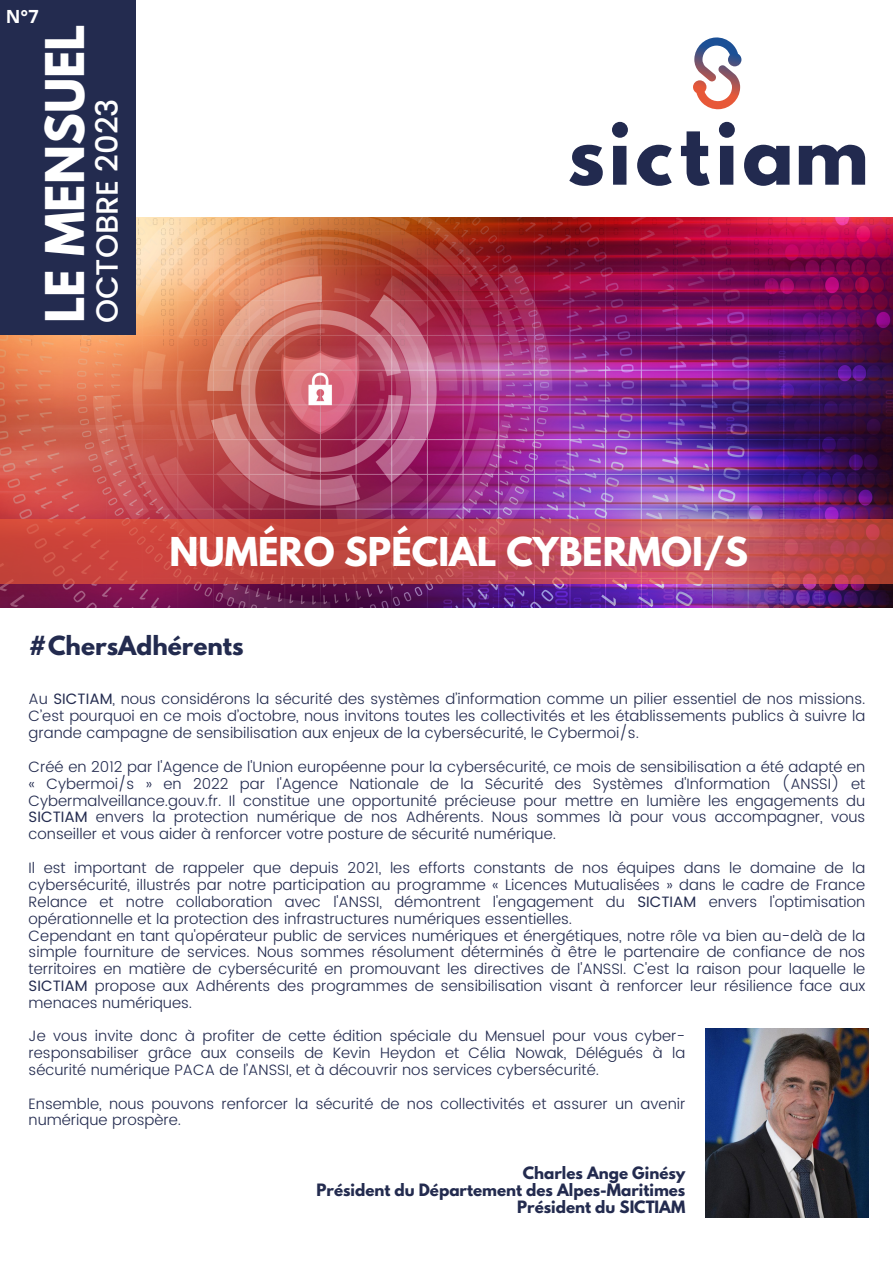
<style>
.page{position:relative;width:893px;height:1264px;background:#fff}
.page>*{position:absolute;margin:0;border:0;box-sizing:border-box;transform-origin:0 0}
.t1{font:700 47.25px "League Spartan";color:#fff}
.t2{font:700 35.25px "League Spartan";color:#fff}
.t3{font:500 30.6px "Poppins";color:#fff}
.t4{font:700 23.25px "League Spartan";color:#232b4f}
.t5{font:700 18.15px "Open Sans";color:#fff}
.t6{font:700 15.15px "League Spartan";color:#232b4f}
.t7{font:300 15px/16.8px "Poppins";color:#232b4f;text-align:justify}
.s1{font-weight:400}
</style>
<div class="page">
<img style="left:0;top:218px;width:892px;height:390px">
<div style="left:0;top:0;width:136px;height:334px;background:#232b4f"></div>
<svg style="left:569px;top:145px;width:33px;height:41px"></svg>
<svg style="left:612px;top:122px;width:16px;height:63px"></svg>
<svg style="left:637px;top:145px;width:34px;height:41px"></svg>
<svg style="left:681px;top:131px;width:28px;height:55px"></svg>
<svg style="left:718px;top:122px;width:16px;height:63px"></svg>
<svg style="left:744px;top:145px;width:45px;height:41px"></svg>
<svg style="left:798px;top:145px;width:67px;height:40px"></svg>
<svg style="left:693px;top:37px;width:48px;height:72px"></svg>
<img style="left:705px;top:1028px;width:163px;height:189px">
<svg style="left:0;top:519px;width:892px;height:65px;background:#c54b4b"></svg>
<p class="t5" style="left:6px;top:3px;width:34px">N°7</p>
<p class="t1" style="left:42px;top:323px;width:301px;rotate:-90deg">LE MENSUEL</p>
<p class="t3" style="left:85px;top:323px;width:226px;rotate:-90deg">OCTOBRE 2023</p>
<p class="t2" style="left:169px;top:534px;width:580px">NUMÉRO SPÉCIAL CYBERMOI/S</p>
<p class="t4" style="left:29px;top:634px;width:216px">#ChersAdhérents</p>
<p class="t7" style="left:29px;top:690px;width:838px">Au <span class="s1">SICTIAM</span>, nous considérons la sécurité des systèmes d’information comme un pilier essentiel de nos missions.<br>C’est pourquoi en ce mois d’octobre, nous invitons toutes les collectivités et les établissements publics à suivre la grande campagne de sensibilisation aux enjeux de la cybersécurité, le Cybermoi/s.</p>
<p class="t7" style="left:29px;top:758px;width:838px">Créé en 2012 par l'Agence de l'Union européenne pour la cybersécurité, ce mois de sensibilisation a été adapté en « Cybermoi/s » en 2022 par l'Agence Nationale de la Sécurité des Systèmes d'Information (ANSSI) et Cybermalveillance.gouv.fr. Il constitue une opportunité précieuse pour mettre en lumière les engagements du <span class="s1">SICTIAM</span> envers la protection numérique de nos Adhérents. Nous sommes là pour vous accompagner, vous conseiller et vous aider à renforcer votre posture de sécurité numérique.</p>
<p class="t7" style="left:29px;top:859px;width:838px">Il est important de rappeler que depuis 2021, les efforts constants de nos équipes dans le domaine de la cybersécurité, illustrés par notre participation au programme « Licences Mutualisées » dans le cadre de France Relance et notre collaboration avec l'ANSSI, démontrent l'engagement du <span class="s1">SICTIAM</span> envers l'optimisation opérationnelle et la protection des infrastructures numériques essentielles.</p>
<p class="t7" style="left:29px;top:927px;width:838px">Cependant en tant qu'opérateur public de services numériques et énergétiques, notre rôle va bien au-delà de la simple fourniture de services. Nous sommes résolument déterminés à être le partenaire de confiance de nos territoires en matière de cybersécurité en promouvant les directives de l'ANSSI. C'est la raison pour laquelle le <span class="s1">SICTIAM</span> propose aux Adhérents des programmes de sensibilisation visant à renforcer leur résilience face aux menaces numériques.</p>
<p class="t7" style="left:29px;top:1027px;width:658px">Je vous invite donc à profiter de cette édition spéciale du Mensuel pour vous cyber&shy;responsabiliser grâce aux conseils de Kevin Heydon et Célia Nowak, Délégués à la sécurité numérique PACA de l’ANSSI, et à découvrir nos services cybersécurité.</p>
<p class="t7" style="left:29px;top:1094px;width:658px">Ensemble, nous pouvons renforcer la sécurité de nos collectivités et assurer un avenir numérique prospère.</p>
<p class="t6" style="left:522px;top:1165px;width:164px">Charles Ange Ginésy</p>
<p class="t6" style="left:316px;top:1182px;width:370px">Président du Département des Alpes-Maritimes</p>
<p class="t6" style="left:517px;top:1199px;width:170px">Président du SICTIAM</p>
</div>
